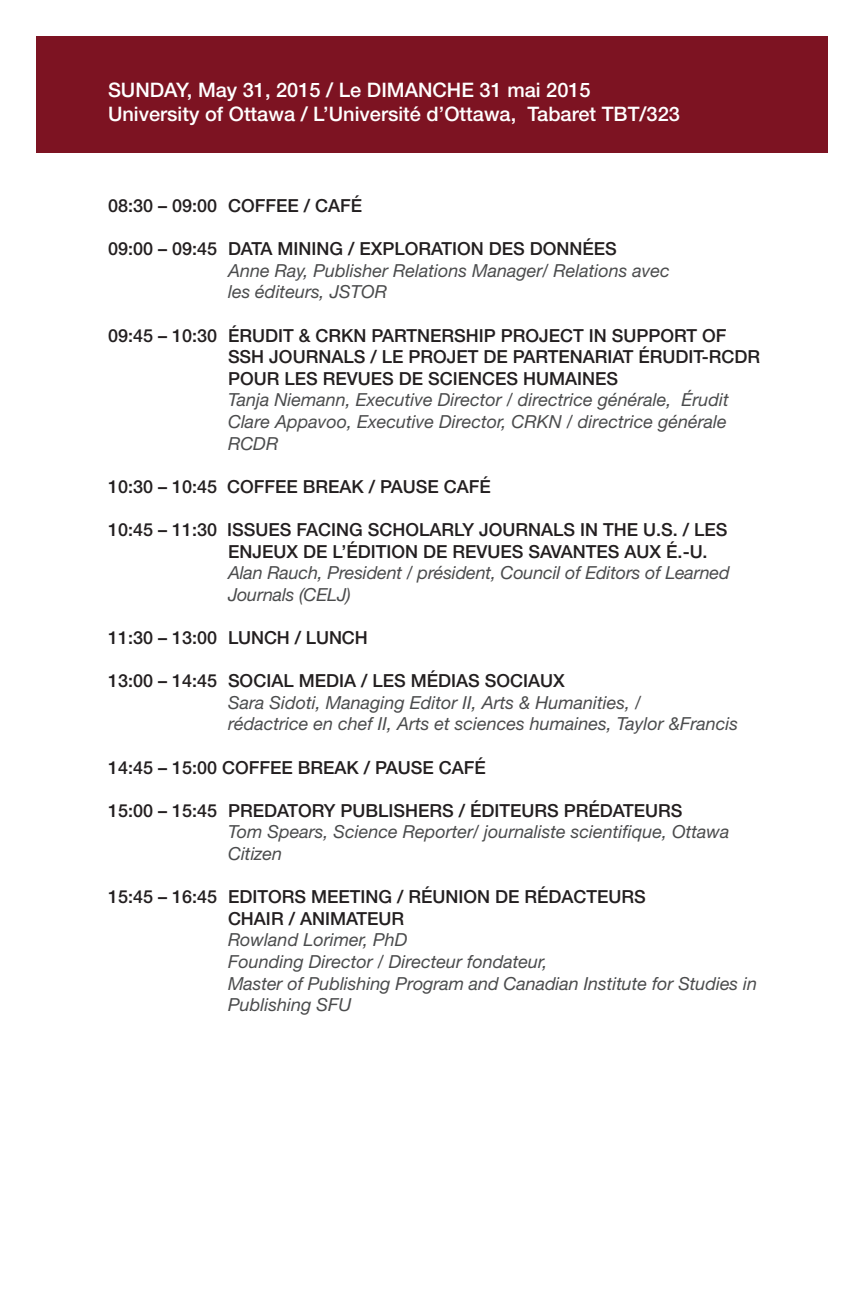
<style>
.page{position:relative;width:864px;height:1296px;background:#fff}
.page>*{position:absolute;margin:0;border:0;box-sizing:border-box;transform-origin:0 0}
.t1{font:500 20px "Helvetica Neue LT Std";color:#fff}
.t2{font:italic 18px/21.6px "Helvetica Neue LT Std";color:#4b4c4d}
.t3{font:500 18px/21.6px "Helvetica Neue LT Std";color:#231f20}
</style>
<div class="page">
<div style="left:36px;top:36px;width:792px;height:117px;background:#7d1322"></div>
<p class="t1" style="left:108px;top:78px;width:484px">SUNDAY, May 31, 2015 / Le DIMANCHE 31 mai 2015</p>
<p class="t1" style="left:108px;top:102px;width:573px">University of Ottawa / L’Université d’Ottawa, Tabaret TBT/323</p>
<p class="t3" style="left:108px;top:195px;width:256px">08:30 – 09:00 COFFEE / CAFÉ</p>
<p class="t3" style="left:108px;top:238px;width:510px">09:00 – 09:45 DATA MINING / EXPLORATION DES DONNÉES</p>
<p class="t2" style="left:228px;top:259px;width:443px">Anne Ray, Publisher Relations Manager/ Relations avec</p>
<p class="t2" style="left:228px;top:281px;width:160px">les éditeurs, JSTOR</p>
<p class="t3" style="left:228px;top:324px;width:534px;text-indent:-120px">09:45 – 10:30 ÉRUDIT &amp; CRKN PARTNERSHIP PROJECT IN SUPPORT OF<br>SSH JOURNALS / LE PROJET DE PARTENARIAT ÉRUDIT-RCDR<br>POUR LES REVUES DE SCIENCES HUMAINES</p>
<p class="t2" style="left:228px;top:389px;width:502px">Tanja Niemann, Executive Director / directrice générale, Érudit</p>
<p class="t2" style="left:228px;top:411px;width:500px">Clare Appavoo, Executive Director, CRKN / directrice générale<br>RCDR</p>
<p class="t3" style="left:108px;top:476px;width:384px">10:30 – 10:45 COFFEE BREAK / PAUSE CAFÉ</p>
<p class="t3" style="left:228px;top:519px;width:501px;text-indent:-120px">10:45 – 11:30 ISSUES FACING SCHOLARLY JOURNALS IN THE U.S. / LES<br>ENJEUX DE L’ÉDITION DE REVUES SAVANTES AUX É.-U.</p>
<p class="t2" style="left:228px;top:562px;width:503px">Alan Rauch, President / président, Council of Editors of Learned<br>Journals (CELJ)</p>
<p class="t3" style="left:108px;top:627px;width:261px">11:30 – 13:00 LUNCH / LUNCH</p>
<p class="t3" style="left:108px;top:670px;width:458px">13:00 – 14:45 SOCIAL MEDIA / LES MÉDIAS SOCIAUX</p>
<p class="t2" style="left:228px;top:691px;width:415px">Sara Sidoti, Managing Editor II, Arts &amp; Humanities, /</p>
<p class="t2" style="left:228px;top:713px;width:512px">rédactrice en chef II, Arts et sciences humaines, Taylor &amp;Francis</p>
<p class="t3" style="left:108px;top:756px;width:379px">14:45 – 15:00 COFFEE BREAK / PAUSE CAFÉ</p>
<p class="t3" style="left:108px;top:800px;width:576px">15:00 – 15:45 PREDATORY PUBLISHERS / ÉDITEURS PRÉDATEURS</p>
<p class="t2" style="left:228px;top:821px;width:503px">Tom Spears, Science Reporter/ journaliste scientifique, Ottawa<br>Citizen</p>
<p class="t3" style="left:108px;top:886px;width:539px">15:45 – 16:45 EDITORS MEETING / RÉUNION DE RÉDACTEURS</p>
<p class="t3" style="left:228px;top:908px;width:178px">CHAIR / ANIMATEUR</p>
<p class="t2" style="left:228px;top:929px;width:181px">Rowland Lorimer, PhD</p>
<p class="t2" style="left:228px;top:951px;width:321px">Founding Director / Directeur fondateur,</p>
<p class="t2" style="left:228px;top:972px;width:531px">Master of Publishing Program and Canadian Institute for Studies in<br>Publishing SFU</p>
</div>
